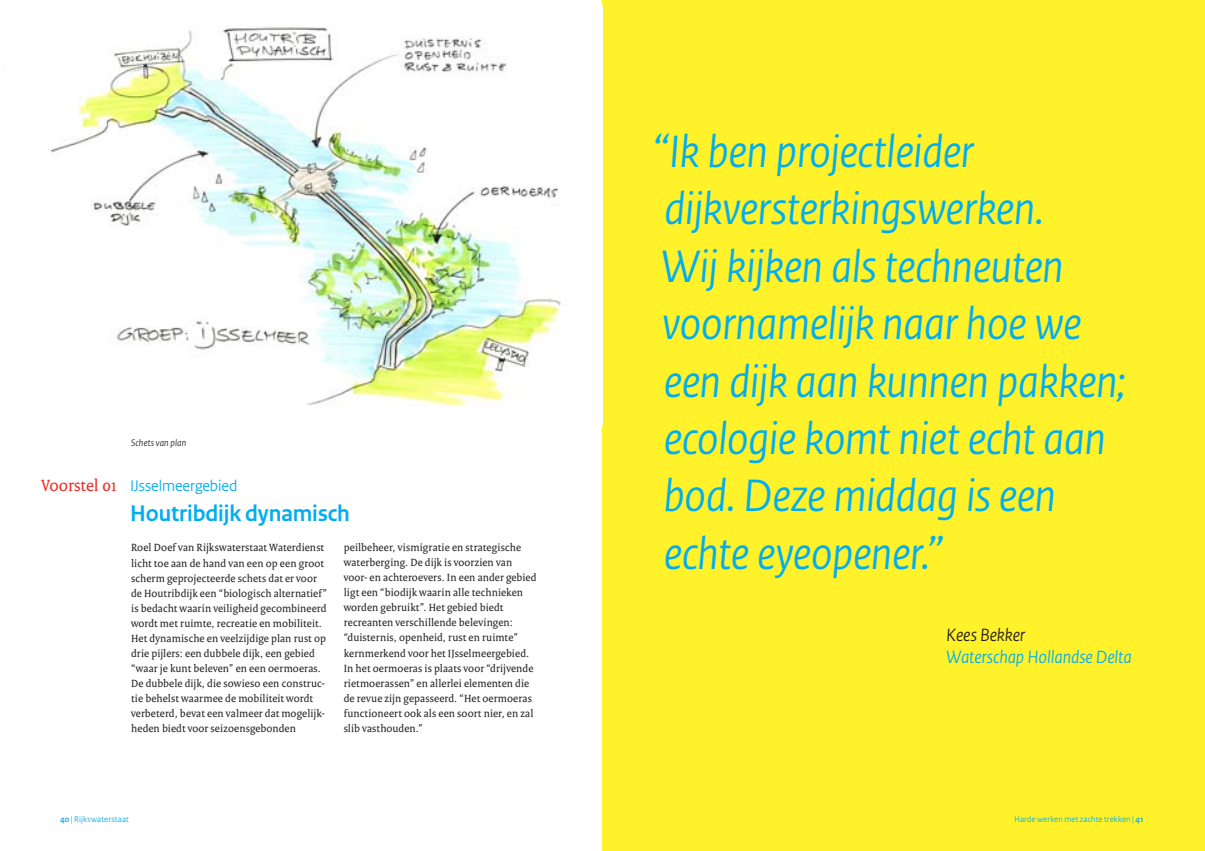
<style>
.page{position:relative;width:1205px;height:851px;background:#fff}
.page>*{position:absolute;margin:0;border:0;box-sizing:border-box;transform-origin:0 0}
.t1{font:italic 47.75px/57.4px "Rijksoverheid Sans";letter-spacing:-.01em;color:#00aeef}
.t2{font:700 23.75px "Rijksoverheid Sans";letter-spacing:-.005em;color:#00aeef}
.t3{font:italic 18.75px "Rijksoverheid Sans";letter-spacing:-.005em;color:#00aeef}
.t4{font:italic 18.75px "Rijksoverheid Sans";color:#231f20}
.t5{font:17.5px "Rijksoverheid Serif";letter-spacing:-.02em;color:#ee2a23}
.t6{font:16.25px "Rijksoverheid Sans";letter-spacing:-.01em;color:#00aeef}
.t7{font:11.25px/15px "Rijksoverheid Serif";letter-spacing:.005em;color:#231f20}
.t8{font:italic 10px "Rijksoverheid Sans";letter-spacing:.015em;color:#231f20}
.t9{font:8.75px "Rijksoverheid Sans";letter-spacing:.015em;color:#00aeef}
.s1{font-weight:700}
</style>
<div class="page">
<div style="left:602px;top:0;width:603px;height:850px;background:#fff22b"></div>
<img style="left:48px;top:27px;width:513px;height:380px">
<h3 class="t5" style="left:41px;top:475px;width:77px">Voorstel 01</h3>
<p class="t8" style="left:131px;top:437px;width:57px">Schets van plan</p>
<h3 class="t6" style="left:130px;top:476px;width:109px">IJsselmeergebied</h3>
<h2 class="t2" style="left:130px;top:500px;width:221px">Houtribdijk dynamisch</h2>
<p class="t7" style="left:131px;top:540px;width:197px">Roel Doef van Rijkswaterstaat Waterdienst licht toe aan de hand van een op een groot scherm geprojecteerde schets dat er voor de Houtribdijk een “biologisch alternatief” is bedacht waarin veiligheid gecombineerd wordt met ruimte, recreatie en mobiliteit.<br>Het dynamische en veelzijdige plan rust op drie pijlers: een dubbele dijk, een gebied “waar je kunt beleven” en een oermoeras.<br>De dubbele dijk, die sowieso een construc&shy;tie behelst waarmee de mobiliteit wordt verbeterd, bevat een valmeer dat mogelijk&shy;heden biedt voor seizoensgebonden</p>
<p class="t7" style="left:344px;top:540px;width:194px">peilbeheer, vismigratie en strategische waterberging. De dijk is voorzien van voor- en achteroevers. In een ander gebied ligt een “biodijk waarin alle technieken worden gebruikt”. Het gebied biedt recreanten verschillende belevingen: “duisternis, openheid, rust en ruimte” kernmerkend voor het IJsselmeergebied.<br>In het oermoeras is plaats voor “drijvende rietmoerassen” en allerlei elementen die de revue zijn gepasseerd. “Het oermoeras functioneert ook als een soort nier, en zal slib vasthouden.”</p>
<h1 class="t1" style="left:653px;top:124px;width:473px">“Ik ben projectleider dijkversterkingswerken.<br>Wij kijken als techneuten voornamelijk naar hoe we een dijk aan kunnen pakken; ecologie komt niet echt aan bod. Deze middag is een echte eyeopener.”</h1>
<h3 class="t4" style="left:946px;top:624px;width:80px">Kees Bekker</h3>
<h3 class="t3" style="left:946px;top:646px;width:187px">Waterschap Hollandse Delta</h3>
<p class="t9" style="left:60px;top:813px;width:70px"><span class="s1">40</span> | Rijkswaterstaat</p>
<p class="t9" style="left:1014px;top:813px;width:130px">Harde werken met zachte trekken |<span class="s1">41</span></p>
</div>
